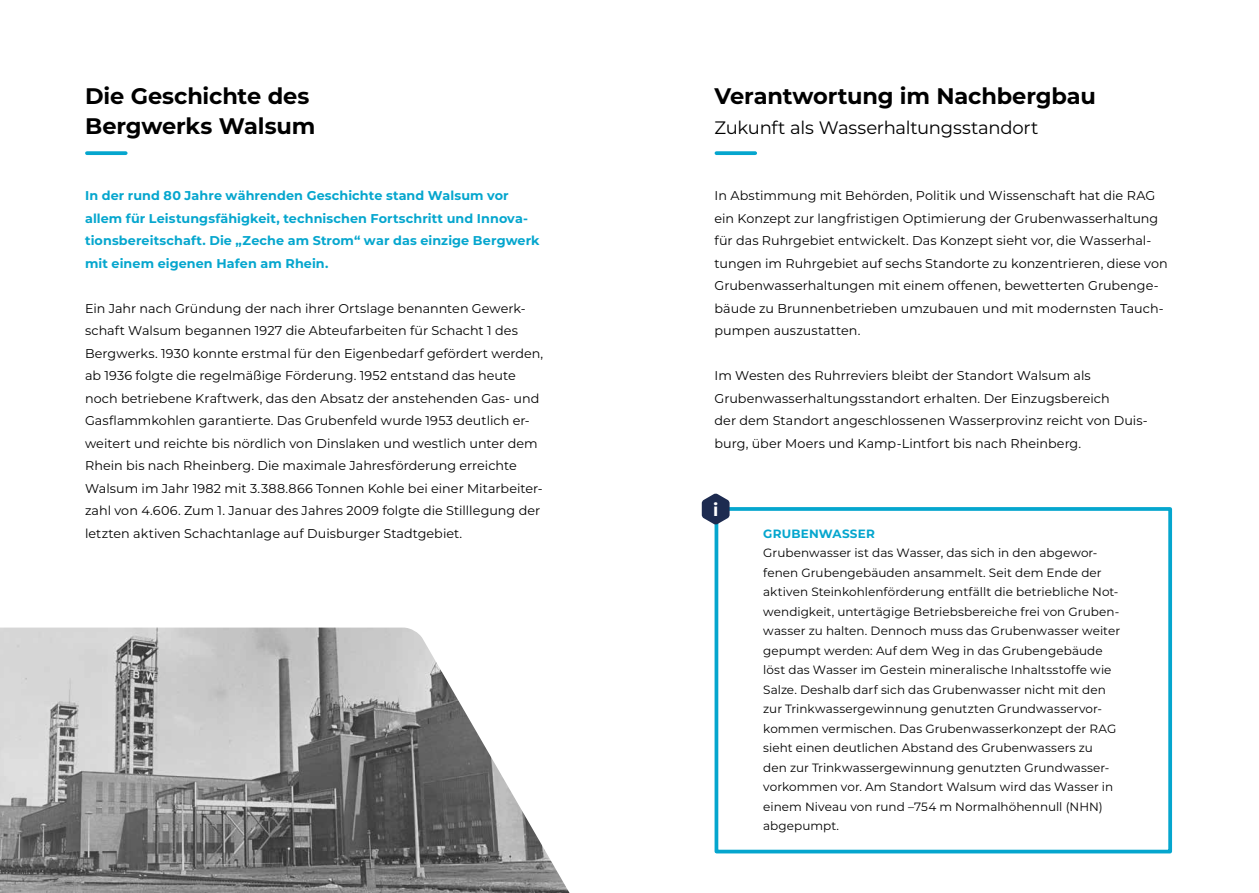
<style>
.page{position:relative;width:1259px;height:893px;background:#fff}
.page>*{position:absolute;margin:0;border:0;box-sizing:border-box;transform-origin:0 0}
.t1{font:700 22.5px/30px "Montserrat";letter-spacing:-.01em;color:#000}
.t2{font:18px "Montserrat";letter-spacing:-.015em;color:#000}
.t3{font:700 17.55px "Montserrat";color:#fff}
.t4{font:12.75px/22.5px "Montserrat";color:#000}
.t5{font:700 12.75px/22.5px "Montserrat";letter-spacing:.01em;color:#05a6ce}
.t6{font:12px/19.5px "Montserrat";letter-spacing:.005em;color:#000}
.t7{font:700 12px "Montserrat";letter-spacing:.02em;color:#05a6ce}
</style>
<div class="page">
<svg style="left:87px;top:151px;width:39px;height:4px"></svg>
<svg style="left:716px;top:151px;width:39px;height:4px"></svg>
<div style="left:714px;top:507px;width:458px;height:346px;border:4px solid #05a6ce"></div>
<svg style="left:702px;top:493px;width:27px;height:32px"></svg>
<img style="left:0;top:628px;width:569px;height:265px">
<h1 class="t1" style="left:85px;top:80px;width:232px">Die Geschichte des<br>Bergwerks Walsum</h1>
<p class="t5" style="left:85px;top:184px;width:456px">In der rund 80 Jahre währenden Geschichte stand Walsum vor allem für Leistungsfähigkeit, technischen Fortschritt und Innova&shy;tionsbereitschaft. Die „Zeche am Strom“ war das einzige Bergwerk mit einem eigenen Hafen am Rhein.</p>
<p class="t4" style="left:85px;top:296px;width:460px">Ein Jahr nach Gründung der nach ihrer Ortslage benannten Gewerk&shy;schaft Walsum begannen 1927 die Abteufarbeiten für Schacht 1 des Bergwerks. 1930 konnte erstmal für den Eigenbedarf gefördert werden, ab 1936 folgte die regelmäßige Förderung. 1952 entstand das heute noch betriebene Kraftwerk, das den Absatz der anstehenden Gas- und Gasflammkohlen garantierte. Das Grubenfeld wurde 1953 deutlich er&shy;weitert und reichte bis nördlich von Dinslaken und westlich unter dem Rhein bis nach Rheinberg. Die maximale Jahresförderung erreichte Walsum im Jahr 1982 mit 3.388.866 Tonnen Kohle bei einer Mitarbeiter&shy;zahl von 4.606. Zum 1. Januar des Jahres 2009 folgte die Stilllegung der letzten aktiven Schachtanlage auf Duisburger Stadtgebiet.</p>
<h1 class="t1" style="left:714px;top:80px;width:383px">Verantwortung im Nachbergbau</h1>
<h2 class="t2" style="left:714px;top:116px;width:325px">Zukunft als Wasserhaltungsstandort</h2>
<p class="t4" style="left:714px;top:184px;width:455px">In Abstimmung mit Behörden, Politik und Wissenschaft hat die RAG ein Konzept zur langfristigen Optimierung der Grubenwasserhaltung für das Ruhrgebiet entwickelt. Das Konzept sieht vor, die Wasserhal&shy;tungen im Ruhrgebiet auf sechs Standorte zu konzentrieren, diese von Grubenwasserhaltungen mit einem offenen, bewetterten Grubenge&shy;bäude zu Brunnenbetrieben umzubauen und mit modernsten Tauch&shy;pumpen auszustatten.</p>
<p class="t4" style="left:714px;top:364px;width:434px">Im Westen des Ruhrreviers bleibt der Standort Walsum als Grubenwasserhaltungsstandort erhalten. Der Einzugsbereich<br>der dem Standort angeschlossenen Wasserprovinz reicht von Duis&shy;burg, über Moers und Kamp-Lintfort bis nach Rheinberg.</p>
<h3 class="t3" style="left:713px;top:497px;width:7px">i</h3>
<p class="t7" style="left:763px;top:525px;width:113px">GRUBENWASSER</p>
<p class="t6" style="left:763px;top:543px;width:358px">Grubenwasser ist das Wasser, das sich in den abgewor&shy;fenen Grubengebäuden ansammelt. Seit dem Ende der aktiven Steinkohlenförderung entfällt die betriebliche Not&shy;wendigkeit, untertägige Betriebsbereiche frei von Gruben&shy;wasser zu halten. Dennoch muss das Grubenwasser weiter gepumpt werden: Auf dem Weg in das Grubengebäude löst das Wasser im Gestein mineralische Inhaltsstoffe wie Salze. Deshalb darf sich das Grubenwasser nicht mit den zur Trinkwassergewinnung genutzten Grundwasservor&shy;kommen vermischen. Das Grubenwasserkonzept der RAG sieht einen deutlichen Abstand des Grubenwassers zu<br>den zur Trinkwassergewinnung genutzten Grundwasser&shy;vorkommen vor. Am Standort Walsum wird das Wasser in einem Niveau von rund –754 m Normalhöhennull (NHN) abgepumpt.</p>
</div>
